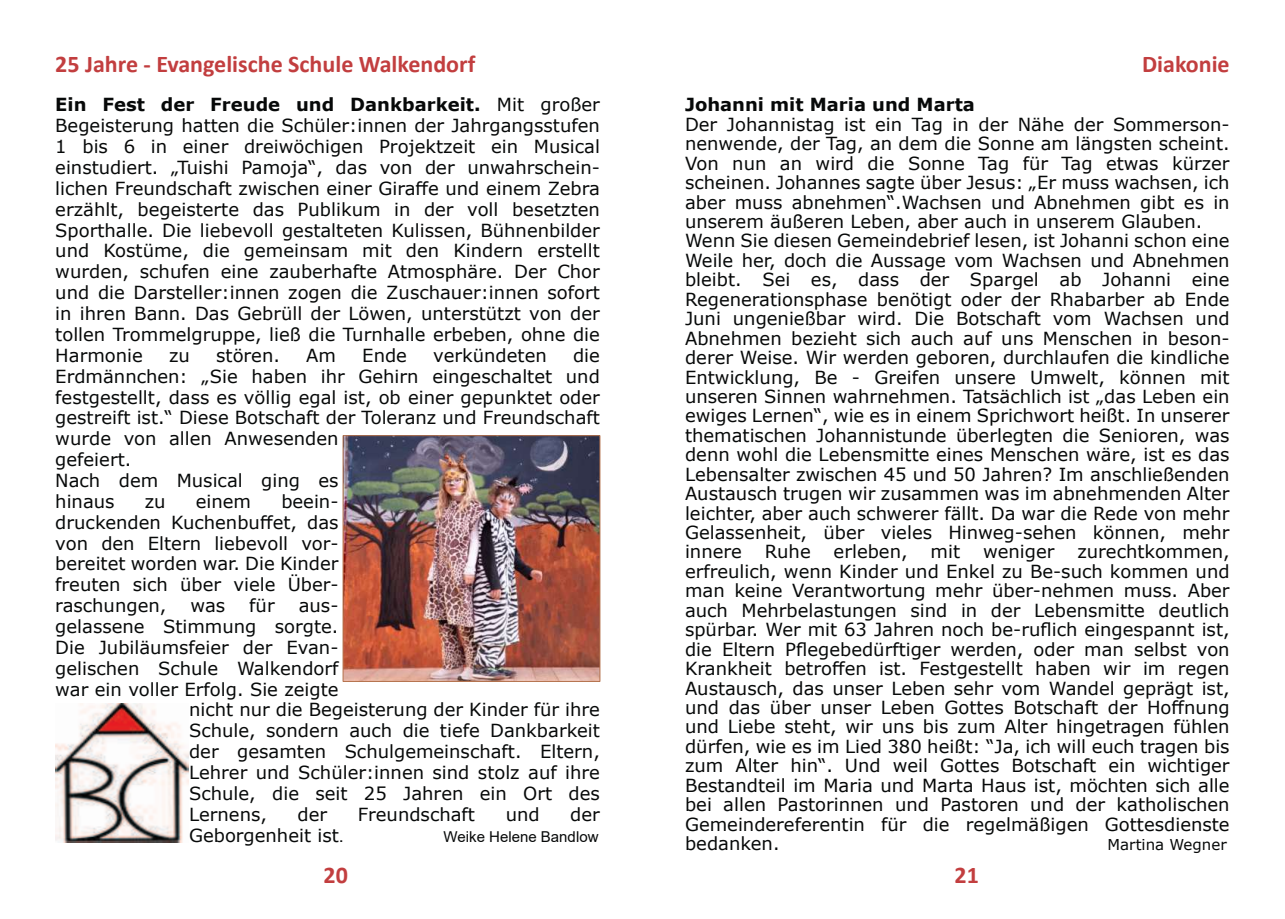
<style>
.page{position:relative;width:1285px;height:919px;background:#fff}
.page>*{position:absolute;margin:0;border:0;box-sizing:border-box;transform-origin:0 0}
.t1{font:700 24px "Calibri";color:#c23e3f}
.t2{font:18px/20.9px "Verdana";color:#070909;text-align:justify}
.t3{font:700 18px "Verdana";color:#070909}
.t4{font:15px "Arial";color:#070909}
.t5{font:15px "Verdana";color:#070909}
.s1{font-weight:700}
.s2{font-family:"Arial"}
</style>
<div class="page">
<img style="left:345px;top:437px;width:253px;height:242px">
<div style="left:343px;top:435px;width:257px;height:246px;border:1px solid #b4724d"></div>
<img style="left:55px;top:703px;width:134px;height:139px">
<h1 class="t1" style="left:55px;top:47px;width:421px">25 Jahre - Evangelische Schule Walkendorf</h1>
<h1 class="t1" style="left:1141px;top:47px;width:89px">Diakonie</h1>
<p class="t2" style="left:55px;top:94px;width:546px"><span class="s1">Ein Fest der Freude und Dankbarkeit.</span> Mit großer Begeisterung hatten die Schüler:innen der Jahrgangsstufen 1 bis 6 in einer dreiwöchigen Projektzeit ein Musical einstudiert. „Tuishi Pamoja“, das von der unwahrschein&shy;lichen Freundschaft zwischen einer Gira昀昀e und einem Zebra erzählt, begeisterte das Publikum in der voll besetzten Sporthalle. Die liebevoll gestalteten Kulissen, Bühnenbilder und Kostüme, die gemeinsam mit den Kindern erstellt wurden, schufen eine zauberhafte Atmosphäre. Der Chor und die Darsteller:innen zogen die Zuschauer:innen sofort in ihren Bann. Das Gebrüll der Löwen, unterstützt von der tollen Trommelgruppe, ließ die Turnhalle erbeben, ohne die Harmonie</p>
<p class="t2" style="left:55px;top:344px;width:546px;text-align:left;text-indent:517px">die<br>Erdmännchen: „Sie haben ihr Gehirn eingeschaltet und festgestellt, dass es völlig egal ist, ob einer gepunktet oder gestreift ist.“ Diese Botschaft der Toleranz und Freundschaft wurde von allen Anwesenden<br>gefeiert.<br>Nach dem Musical ging es<br>hinaus</p>
<p class="t2" style="left:169px;top:344px;width:22px">zu</p>
<p class="t2" style="left:216px;top:344px;width:65px">stören.</p>
<p class="t2" style="left:306px;top:344px;width:31px">Am</p>
<p class="t2" style="left:362px;top:344px;width:46px">Ende</p>
<p class="t2" style="left:433px;top:344px;width:115px">verkündeten</p>
<p class="t2" style="left:55px;top:490px;width:285px;text-indent:226px">beein&shy;druckenden Kuchenbu昀昀et, das von den Eltern liebevoll vor&shy;bereitet worden war. Die Kinder freuten sich über viele Über&shy;raschungen,</p>
<p class="t2" style="left:145px;top:490px;width:22px">zu</p>
<p class="t2" style="left:196px;top:490px;width:57px">einem</p>
<p class="t2" style="left:190px;top:595px;width:36px">was</p>
<p class="t2" style="left:249px;top:595px;width:27px">für</p>
<p class="t2" style="left:299px;top:595px;width:41px">aus-</p>
<p class="t2" style="left:55px;top:615px;width:285px">gelassene Stimmung sorgte.</p>
<p class="t2" style="left:55px;top:636px;width:285px">Die Jubiläumsfeier der Evan-</p>
<p class="t2" style="left:55px;top:657px;width:285px">gelischen Schule Walkendorf</p>
<p class="t2" style="left:55px;top:678px;width:285px">war ein voller Erfolg. Sie zeigte</p>
<p class="t2" style="left:189px;top:699px;width:412px">nicht nur die Begeisterung der Kinder für ihre</p>
<p class="t2" style="left:189px;top:720px;width:412px">Schule, sondern auch die tiefe Dankbarkeit</p>
<p class="t2" style="left:189px;top:741px;width:412px">der gesamten Schulgemeinschaft. Eltern,</p>
<p class="t2" style="left:189px;top:761px;width:412px">Lehrer und Schüler:innen sind stolz auf ihre</p>
<p class="t2" style="left:189px;top:782px;width:412px">Schule, die seit 25 Jahren ein Ort des</p>
<p class="t2" style="left:189px;top:803px;width:79px">Lernens,</p>
<p class="t2" style="left:297px;top:803px;width:31px">der</p>
<p class="t2" style="left:358px;top:803px;width:119px">Freundschaft</p>
<p class="t2" style="left:505px;top:803px;width:35px">und</p>
<p class="t2" style="left:570px;top:803px;width:31px">der</p>
<p class="t2" style="left:189px;top:825px;width:156px">Geborgenheit ist<span class="s2">.</span></p>
<p class="t4" style="left:443px;top:826px;width:156px">Weike Helene Bandlow</p>
<h1 class="t1" style="left:323px;top:857px;width:26px">20</h1>
<p class="t3" style="left:685px;top:92px;width:291px">Johanni mit Maria und Marta</p>
<p class="t2" style="left:685px;top:114px;width:546px;line-height:19.5px;text-align:left">Der Johannistag ist ein Tag in der Nähe der Sommerson&shy;nenwende, der Tag, an dem die Sonne am längsten scheint.<br>Von nun an wird die Sonne Tag für Tag etwas kürzer scheinen. Johannes sagte über Jesus: „Er muss wachsen, ich aber muss abnehmen“.Wachsen und Abnehmen gibt es in unserem äußeren Leben, aber auch in unserem Glauben.<br>Wenn Sie diesen Gemeindebrief lesen, ist Johanni schon eine Weile her, doch die Aussage vom Wachsen und Abnehmen bleibt. Sei es, dass der Spargel ab Johanni eine Regenerationsphase benötigt oder der Rhabarber ab Ende Juni ungenießbar wird. Die Botschaft vom Wachsen und Abnehmen bezieht sich auch auf uns Menschen in beson&shy;derer Weise. Wir werden geboren, durchlaufen die kindliche Entwicklung, Be - Greifen unsere Umwelt, können mit unseren Sinnen wahrnehmen. Tatsächlich ist „das Leben ein ewiges Lernen“, wie es in einem Sprichwort heißt. In unserer thematischen Johannistunde überlegten die Senioren, was denn wohl die Lebensmitte eines Menschen wäre, ist es das Lebensalter zwischen 45 und 50 Jahren? Im anschließenden Austausch trugen wir zusammen was im abnehmenden Alter leichter, aber auch schwerer fällt. Da war die Rede von mehr Gelassenheit, über vieles Hinweg-sehen können, mehr innere</p>
<p class="t2" style="left:685px;top:542px;width:546px;line-height:19.4px;text-indent:392px">zurechtkommen, erfreulich, wenn Kinder und Enkel zu Be-such kommen und man keine Verantwortung mehr über-nehmen muss. Aber auch Mehrbelastungen sind in der Lebensmitte deutlich spürbar. Wer mit 63 Jahren noch be-ru昀氀ich eingespannt ist, die Eltern P昀氀egebedürftiger werden, oder man selbst von Krankheit betro昀昀en ist. Festgestellt haben wir im regen Austausch, das unser Leben sehr vom Wandel geprägt ist, und das über unser Leben Gottes Botschaft der Ho昀昀nung und Liebe steht, wir uns bis zum Alter hingetragen fühlen dürfen, wie es im Lied 380 heißt: “Ja, ich will euch tragen bis zum Alter hin“. Und weil Gottes Botschaft ein wichtiger Bestandteil im Maria und Marta Haus ist, möchten sich alle bei allen Pastorinnen und Pastoren und der katholischen Gemeindereferentin für die regelmäßigen Gottesdienste bedanken.</p>
<p class="t2" style="left:764px;top:541px;width:47px">Ruhe</p>
<p class="t2" style="left:833px;top:541px;width:75px">erleben,</p>
<p class="t2" style="left:930px;top:541px;width:31px">mit</p>
<p class="t2" style="left:982px;top:541px;width:73px">weniger</p>
<p class="t5" style="left:1107px;top:834px;width:121px">Martina Wegner</p>
<h1 class="t1" style="left:954px;top:857px;width:26px">21</h1>
</div>
